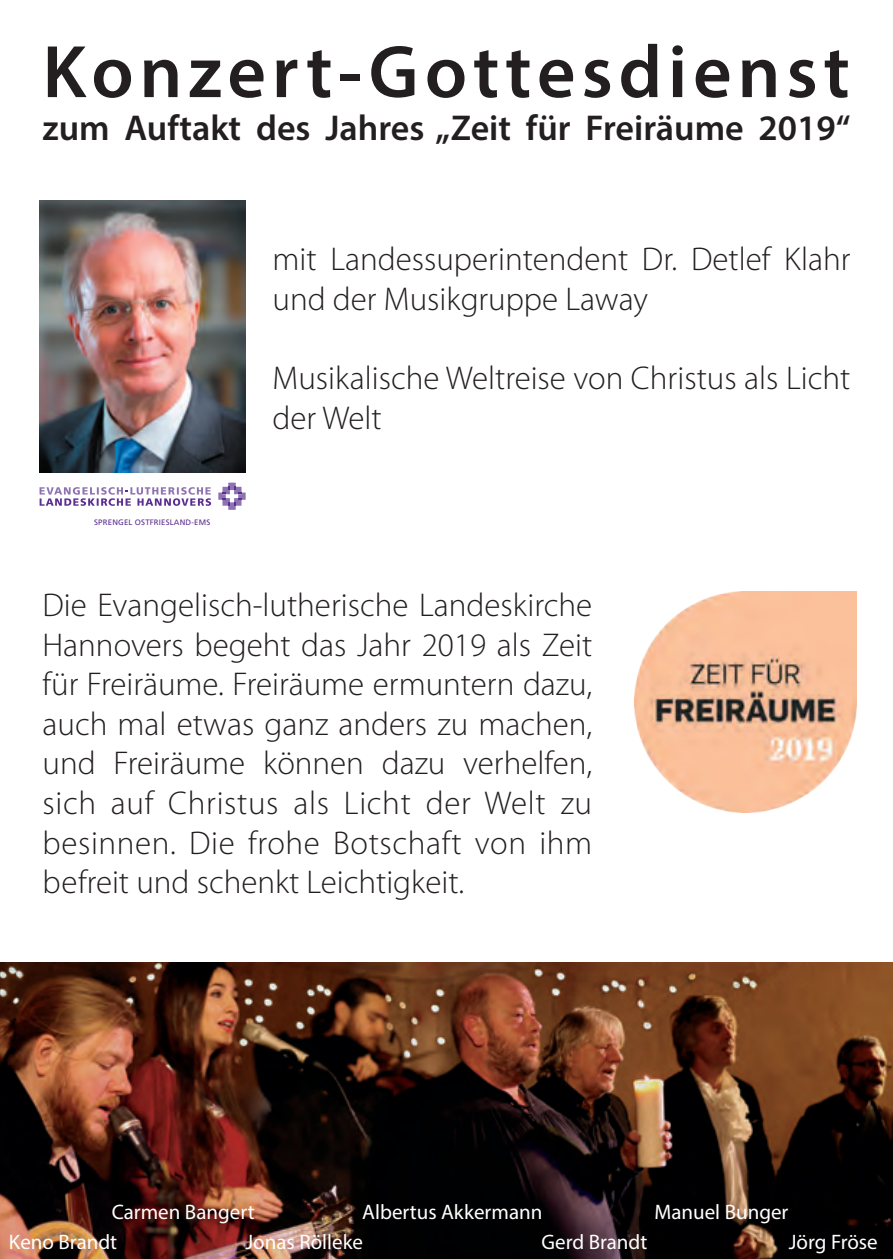
<style>
.page{position:relative;width:893px;height:1259px;background:#fff}
.page>*{position:absolute;margin:0;border:0;box-sizing:border-box;transform-origin:0 0}
.t1{font:600 75px "Myriad Pro";letter-spacing:.08em;color:#231f20}
.t2{font:600 36px "Myriad Pro";color:#231f20}
.t3{font:300 33px/39.6px "Myriad Pro";color:#231f20}
.t4{font:21px/30.3px "Myriad Pro";color:#fff}
.t5{font:7.8px "Frutiger LT Std";letter-spacing:.02em;color:#5b2e91}
</style>
<div class="page">
<img style="left:0;top:962px;width:893px;height:297px">
<img style="left:40px;top:201px;width:206px;height:272px">
<img style="left:635px;top:591px;width:222px;height:221px">
<svg style="left:40px;top:487px;width:171px;height:19px"></svg>
<svg style="left:218px;top:482px;width:28px;height:28px"></svg>
<h1 class="t1" style="left:43px;top:24px;width:809px">Konzert-Gottesdienst</h1>
<p class="t2" style="left:43px;top:105px;width:809px">zum Auftakt des Jahres „Zeit für Freiräume 2019“</p>
<p class="t3" style="left:273px;top:240px;width:579px">mit Landessuperintendent Dr. Detlef Klahr und der Musikgruppe Laway</p>
<p class="t5" style="left:94px;top:518px;width:118px">SPRENGEL OSTFRIESLAND-EMS</p>
<p class="t3" style="left:273px;top:359px;width:579px">Musikalische Weltreise von Christus als Licht der Welt</p>
<p class="t3" style="left:43px;top:586px;width:551px;text-align:justify">Die Evangelisch-lutherische Landeskirche Hannovers begeht das Jahr 2019 als Zeit für Freiräume. Freiräume ermuntern dazu, auch mal etwas ganz anders zu machen, und Freiräume können dazu verhelfen, sich auf Christus als Licht der Welt zu besinnen. Die frohe Botschaft von ihm befreit und schenkt Leichtigkeit.</p>
<p class="t4" style="left:245px;top:1196px;width:119px;text-indent:-134px">Carmen Bangert<br>Jonas Rölleke</p>
<p class="t4" style="left:542px;top:1196px;width:107px;text-indent:-179px">Albertus Akkermann<br>Gerd Brandt</p>
<p class="t4" style="left:654px;top:1196px;width:136px">Manuel Bunger</p>
<p class="t4" style="left:9px;top:1226px;width:110px">Keno Brandt</p>
<p class="t4" style="left:789px;top:1226px;width:90px">Jörg Fröse</p>
</div>
